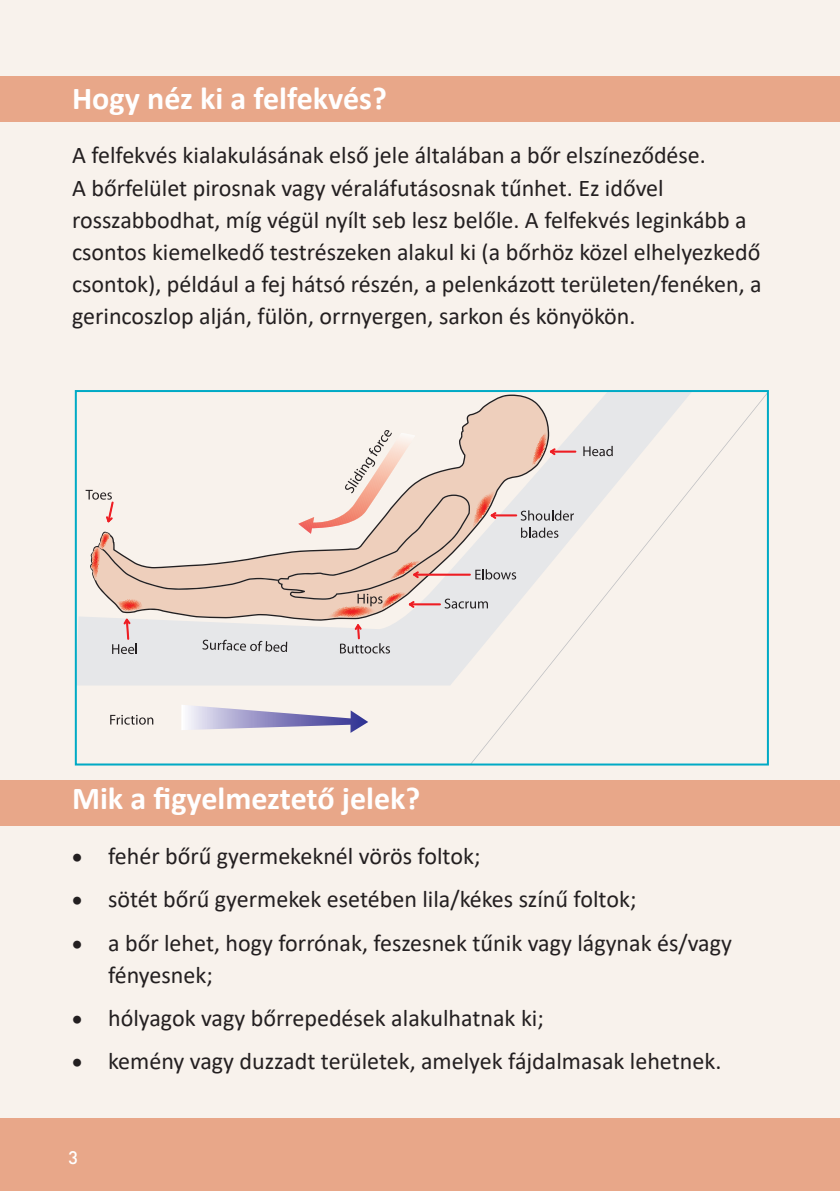
<style>
.page{position:relative;width:840px;height:1191px;background:#fff}
.page>*{position:absolute;margin:0;border:0;box-sizing:border-box;transform-origin:0 0}
.t1{font:700 32px "Calibri";color:#fff}
.t2{font:24px/32px "Calibri";color:#231f20}
.t3{font:18px "DIN Medium Alternate";color:#fff}
</style>
<div class="page">
<div style="left:0;top:0;width:839px;height:1191px;background:#f8f2ec"></div>
<div style="left:0;top:76px;width:839px;height:46px;background:#e8a789"></div>
<div style="left:0;top:1119px;width:839px;height:72px;background:#e8a789"></div>
<div style="left:0;top:780px;width:839px;height:45px;background:#e8a789"></div>
<svg style="left:78px;top:393px;width:687px;height:369px"></svg>
<hr style="left:549px;top:450px;width:27px;height:2px;background:#ee1d23">
<svg style="left:583px;top:446px;width:29px;height:10px"></svg>
<svg style="left:181px;top:704px;width:187px;height:29px"></svg>
<svg style="left:86px;top:429px;width:487px;height:225px"></svg>
<div style="left:75px;top:390px;width:693px;height:375px;border:2px solid #00aac5"></div>
<p class="t1" style="left:72px;top:76px;width:316px">Hogy néz ki a felfekvés?</p>
<p class="t2" style="left:72px;top:139px;width:690px">A felfekvés kialakulásának első jele általában a bőr elszíneződése.<br>A bőrfelület pirosnak vagy véraláfutásosnak tűnhet. Ez idővel rosszabbodhat, míg végül nyílt seb lesz belőle. A felfekvés leginkább a csontos kiemelkedő testrészeken alakul ki (a bőrhöz közel elhelyezkedő csontok), például a fej hátsó részén, a pelenkázott területen/fenéken, a gerincoszlop alján, fülön, orrnyergen, sarkon és könyökön.</p>
<p class="t1" style="left:72px;top:776px;width:349px">Mik a figyelmeztető jelek?</p>
<p class="t2" style="left:72px;top:839px;width:409px">• fehér bőrű gyermekeknél vörös foltok;</p>
<p class="t2" style="left:72px;top:882px;width:565px">• sötét bőrű gyermekek esetében lila/kékes színű foltok;</p>
<p class="t2" style="left:108px;top:926px;width:625px;text-indent:-36px">• a bőr lehet, hogy forrónak, feszesnek tűnik vagy lágynak és/vagy fényesnek;</p>
<p class="t2" style="left:72px;top:1001px;width:473px">• hólyagok vagy bőrrepedések alakulhatnak ki;</p>
<p class="t2" style="left:72px;top:1044px;width:650px">• kemény vagy duzzadt területek, amelyek fájdalmasak lehetnek.</p>
<p class="t3" style="left:68px;top:1144px;width:11px">3</p>
</div>
